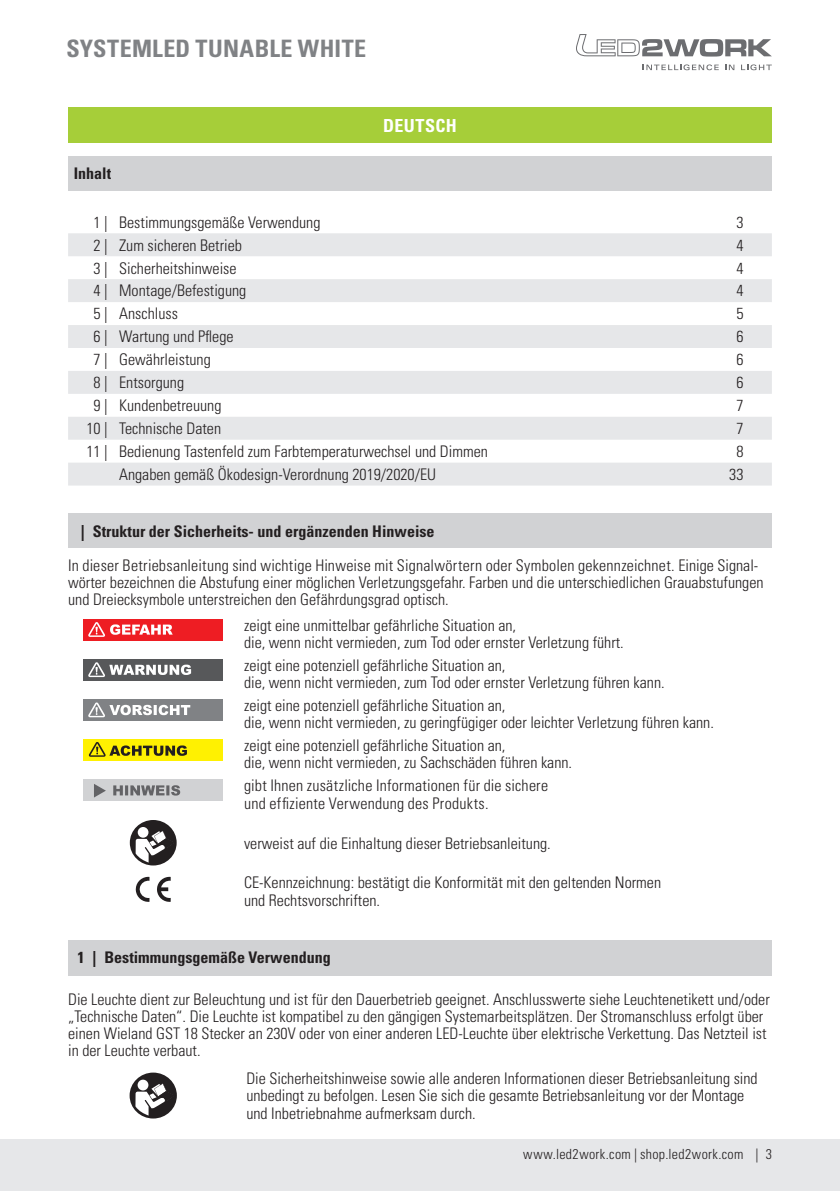
<style>
.page{position:relative;width:840px;height:1191px;background:#fff}
.page>*{position:absolute;margin:0;border:0;box-sizing:border-box;transform-origin:0 0}
.t1{font:700 condensed 24px "Univers LT Std";letter-spacing:.02em;color:#808285}
.t2{font:700 condensed 18px "Univers LT Std";letter-spacing:.02em;color:#fff}
.t3{font:300 condensed 16px/17.2px "Univers LT Std";color:#231f20}
.t4{font:700 condensed 16px "Univers LT Std";color:#231f20}
.t5{font:300 condensed 14px "Univers LT Std";letter-spacing:.025em;color:#231f20}
</style>
<div class="page">
<div style="left:0;top:1140px;width:839px;height:51px;background:#e6e7e9"></div>
<svg style="left:576px;top:34px;width:195px;height:23px"></svg>
<svg style="left:642px;top:64px;width:76px;height:6px"></svg>
<svg style="left:725px;top:65px;width:9px;height:5px"></svg>
<svg style="left:741px;top:64px;width:30px;height:6px"></svg>
<div style="left:68px;top:108px;width:703px;height:35px;background:#a6ce39"></div>
<div style="left:68px;top:156px;width:703px;height:34px;background:#d1d2d4"></div>
<svg style="left:68px;top:233px;width:703px;height:207px;fill:#e6e7e9"></svg>
<div style="left:68px;top:463px;width:703px;height:22px;background:#e6e7e9"></div>
<div style="left:68px;top:514px;width:703px;height:34px;background:#d1d2d4"></div>
<div style="left:84px;top:619px;width:139px;height:21px;background:#ee1d23"></div>
<svg style="left:88px;top:622px;width:85px;height:15px"></svg>
<div style="left:84px;top:659px;width:139px;height:21px;background:#57585a"></div>
<svg style="left:88px;top:662px;width:103px;height:15px"></svg>
<div style="left:84px;top:699px;width:139px;height:21px;background:#808285"></div>
<svg style="left:88px;top:702px;width:102px;height:15px"></svg>
<div style="left:84px;top:739px;width:139px;height:22px;background:#fff101"></div>
<svg style="left:89px;top:742px;width:98px;height:15px"></svg>
<div style="left:84px;top:779px;width:139px;height:22px;background:#d1d2d4"></div>
<svg style="left:94px;top:784px;width:12px;height:13px"></svg>
<svg style="left:113px;top:785px;width:67px;height:10px"></svg>
<svg style="left:130px;top:820px;width:46px;height:45px"></svg>
<svg style="left:135px;top:877px;width:14px;height:25px"></svg>
<svg style="left:157px;top:877px;width:14px;height:25px"></svg>
<div style="left:68px;top:939px;width:703px;height:36px;background:#d1d2d4"></div>
<svg style="left:129px;top:1072px;width:48px;height:46px"></svg>
<h1 class="t1" style="left:32px;top:33px;width:336px">BA SYSTEMLED TUNABLE WHITE</h1>
<p class="t2" style="left:383px;top:114px;width:75px">DEUTSCH</p>
<p class="t4" style="left:74px;top:164px;width:39px">Inhalt</p>
<p class="t3" style="left:94px;top:213px;width:228px">1 | Bestimmungsgemäße Verwendung</p>
<p class="t3" style="left:736px;top:213px;width:9px">3</p>
<p class="t3" style="left:94px;top:236px;width:150px">2 | Zum sicheren Betrieb</p>
<p class="t3" style="left:736px;top:236px;width:9px">4</p>
<p class="t3" style="left:94px;top:259px;width:144px">3 | Sicherheitshinweise</p>
<p class="t3" style="left:736px;top:259px;width:9px">4</p>
<p class="t3" style="left:94px;top:282px;width:154px">4 | Montage/Befestigung</p>
<p class="t3" style="left:736px;top:282px;width:9px">4</p>
<p class="t3" style="left:94px;top:305px;width:86px">5 | Anschluss</p>
<p class="t3" style="left:736px;top:305px;width:9px">5</p>
<p class="t3" style="left:94px;top:328px;width:141px">6 | Wartung und Pflege</p>
<p class="t3" style="left:736px;top:328px;width:9px">6</p>
<p class="t3" style="left:94px;top:351px;width:119px">7 | Gewährleistung</p>
<p class="t3" style="left:736px;top:351px;width:9px">6</p>
<p class="t3" style="left:94px;top:374px;width:92px">8 | Entsorgung</p>
<p class="t3" style="left:736px;top:374px;width:9px">6</p>
<p class="t3" style="left:94px;top:397px;width:129px">9 | Kundenbetreuung</p>
<p class="t3" style="left:736px;top:397px;width:9px">7</p>
<p class="t3" style="left:86px;top:420px;width:136px">10 | Technische Daten</p>
<p class="t3" style="left:736px;top:420px;width:9px">7</p>
<p class="t3" style="left:86px;top:443px;width:403px">11 | Bedienung Tastenfeld zum Farbtemperaturwechsel und Dimmen</p>
<p class="t3" style="left:736px;top:443px;width:9px">8</p>
<p class="t3" style="left:119px;top:466px;width:318px">Angaben gemäß Ökodesign-Verordnung 2019/2020/EU</p>
<p class="t3" style="left:728px;top:466px;width:16px">33</p>
<p class="t4" style="left:81px;top:521px;width:355px">| Struktur der Sicherheits- und ergänzenden Hinweise</p>
<p class="t3" style="left:68px;top:556px;width:696px">In dieser Betriebsanleitung sind wichtige Hinweise mit Signalwörtern oder Symbolen gekennzeichnet. Einige Signal&shy;wörter bezeichnen die Abstufung einer möglichen Verletzungsgefahr. Farben und die unterschiedlichen Grauabstufungen und Dreiecksymbole unterstreichen den Gefährdungsgrad optisch.</p>
<p class="t3" style="left:244px;top:616px;width:381px">zeigt eine unmittelbar gefährliche Situation an,<br>die, wenn nicht vermieden, zum Tod oder ernster Verletzung führt.</p>
<p class="t3" style="left:244px;top:656px;width:422px">zeigt eine potenziell gefährliche Situation an,<br>die, wenn nicht vermieden, zum Tod oder ernster Verletzung führen kann.</p>
<p class="t3" style="left:244px;top:696px;width:471px">zeigt eine potenziell gefährliche Situation an,<br>die, wenn nicht vermieden, zu geringfügiger oder leichter Verletzung führen kann.</p>
<p class="t3" style="left:244px;top:737px;width:329px">zeigt eine potenziell gefährliche Situation an,<br>die, wenn nicht vermieden, zu Sachschäden führen kann.</p>
<p class="t3" style="left:244px;top:777px;width:305px">gibt Ihnen zusätzliche Informationen für die sichere und effiziente Verwendung des Produkts.</p>
<p class="t3" style="left:244px;top:834px;width:308px">verweist auf die Einhaltung dieser Betriebsanleitung.</p>
<p class="t3" style="left:244px;top:874px;width:418px">CE-Kennzeichnung: bestätigt die Konformität mit den geltenden Normen und Rechtsvorschriften.</p>
<p class="t4" style="left:77px;top:947px;width:255px">1 | Bestimmungsgemäße Verwendung</p>
<p class="t3" style="left:68px;top:990px;width:702px">Die Leuchte dient zur Beleuchtung und ist für den Dauerbetrieb geeignet. Anschlusswerte siehe Leuchtenetikett und/oder „Technische Daten“. Die Leuchte ist kompatibel zu den gängigen Systemarbeitsplätzen. Der Stromanschluss erfolgt über einen Wieland GST 18 Stecker an 230V oder von einer anderen LED-Leuchte über elektrische Verkettung. Das Netzteil ist in der Leuchte verbaut.</p>
<p class="t3" style="left:246px;top:1069px;width:512px">Die Sicherheitshinweise sowie alle anderen Informationen dieser Betriebsanleitung sind unbedingt zu befolgen. Lesen Sie sich die gesamte Betriebsanleitung vor der Montage und Inbetriebnahme aufmerksam durch.</p>
<p class="t5" style="left:523px;top:1145px;width:221px">www.led2work.com | shop.led2work.com</p>
<p class="t5" style="left:755px;top:1145px;width:18px">| 3</p>
</div>
